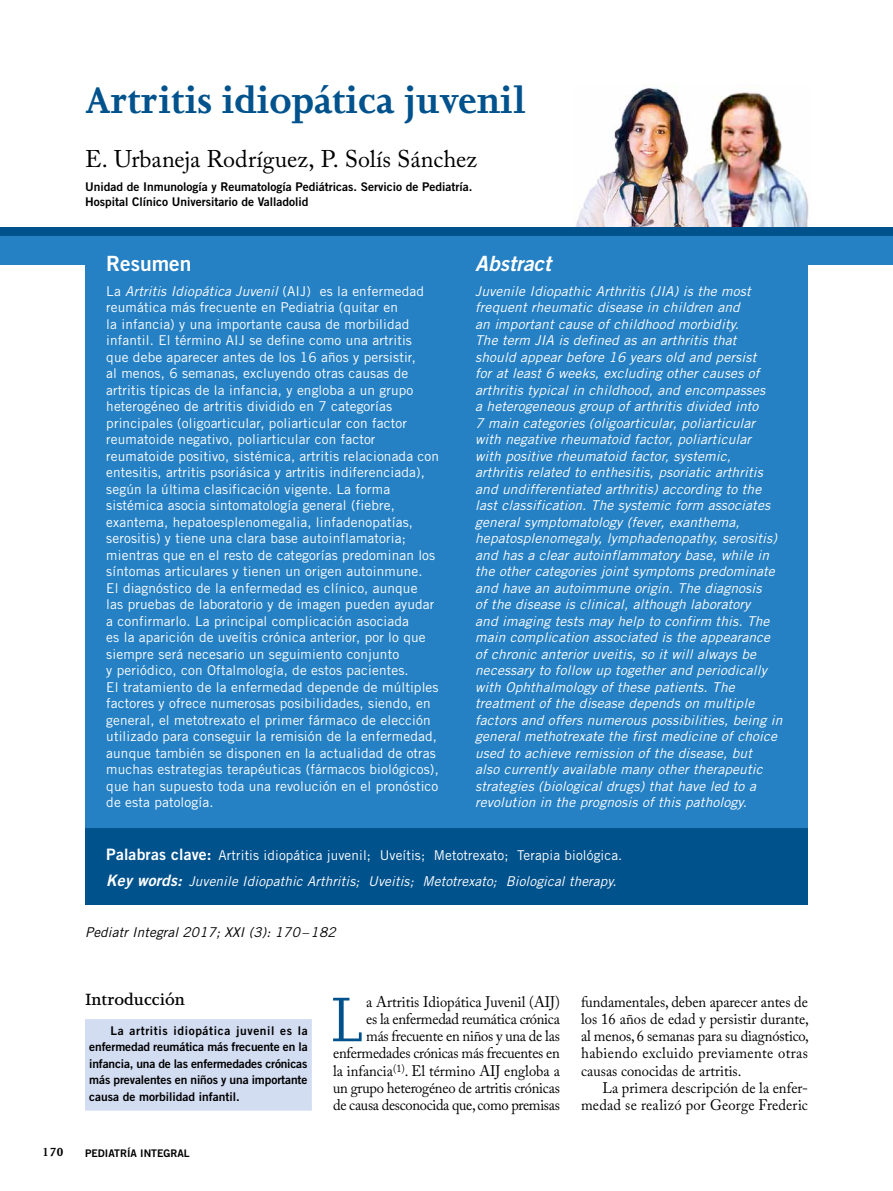
<style>
.page{position:relative;width:893px;height:1191px;background:#fff}
.page>*{position:absolute;margin:0;border:0;box-sizing:border-box;transform-origin:0 0}
.t1{font:72.6px "Joanna MT Std";color:#00528d;scale:.95 1}
.t2{font:700 42px "Joanna MT Std";color:#00528d}
.t3{font:24px "Adobe Caslon Pro";color:#000}
.t4{font:italic 21px "Trade Gothic Bold Two";color:#fff}
.t5{font:21px "Trade Gothic Bold Two";color:#fff}
.t6{font:600 18.75px "Joanna MT Std";color:#000}
.t7{font:15.3px/17.1px "Adobe Caslon Pro";letter-spacing:-.005em;color:#000;text-align:right;scale:.95 1}
.t8{font:italic 13.5px/16.5px "Trade Gothic";letter-spacing:.01em;color:#fff}
.t9{font:13.5px/16.5px "Trade Gothic";letter-spacing:.01em;color:#fff}
.t10{font:italic 13.5px "Trade Gothic";letter-spacing:.01em;color:#000}
.t11{font:700 13.5px "Joanna MT Std";color:#000}
.t12{font:12px/16.5px "Trade Gothic Bold Two";color:#000;text-align:justify}
.t13{font:10.5px "Trade Gothic Bold Two";color:#000}
.s1{font-family:"Trade Gothic Bold Two";font-style:normal;font-size:15.75px}
.s2{font-style:normal}
.s3{font-family:"Trade Gothic Bold Two";font-size:15.75px}
.s4{font-style:italic}
</style>
<div class="page">
<img style="left:575px;top:87px;width:234px;height:140px">
<div style="left:85px;top:1019px;width:227px;height:91px;background:#d3ddf2"></div>
<div style="left:85px;top:235px;width:723px;height:599px;background:#2581c4"></div>
<div style="left:0;top:235px;width:88px;height:30px;background:#2581c4"></div>
<div style="left:772px;top:235px;width:121px;height:30px;background:#2581c4"></div>
<div style="left:0;top:227px;width:893px;height:8px;background:#00528d"></div>
<div style="left:85px;top:828px;width:723px;height:77px;background:#00528d"></div>
<h2 class="t2" style="left:85px;top:77px;width:442px">Artritis idiopática juvenil</h2>
<h3 class="t3" style="left:85px;top:145px;width:393px">E. Urbaneja Rodríguez, P. Solís Sánchez</h3>
<p class="t12" style="left:85px;top:179px;width:389px;line-height:15px">Unidad de Inmunología y Reumatología Pediátricas. Servicio de Pediatría.<br>Hospital Clínico Universitario de Valladolid</p>
<h3 class="t4" style="left:475px;top:250px;width:77px">Abstract</h3>
<p class="t8" style="left:475px;top:282px;width:309px">Juvenile Idiopathic Arthritis (JIA) is the most frequent rheumatic disease in children and<br>an important cause of childhood morbidity.<br>The term JIA is defined as an arthritis that<br>should appear before 16 years old and persist<br>for at least 6 weeks, excluding other causes of arthritis typical in childhood, and encompasses<br>a heterogeneous group of arthritis divided into<br>7 main categories (oligoarticular, poliarticular with negative rheumatoid factor, poliarticular<br>with positive rheumatoid factor, systemic,<br>arthritis related to enthesitis, psoriatic arthritis and undifferentiated arthritis) according to the last classification. The systemic form associates general symptomatology (fever, exanthema, hepatosplenomegaly, lymphadenopathy, serositis) and has a clear autoinflammatory base, while in the other categories joint symptoms predominate and have an autoimmune origin. The diagnosis<br>of the disease is clinical, although laboratory<br>and imaging tests may help to confirm this. The main complication associated is the appearance of chronic anterior uveitis, so it will always be necessary to follow up together and periodically with Ophthalmology of these patients. The treatment of the disease depends on multiple factors and offers numerous possibilities, being in general methotrexate the first medicine of choice used to achieve remission of the disease, but<br>also currently available many other therapeutic strategies (biological drugs) that have led to a revolution in the prognosis of this pathology.</p>
<p class="t8" style="left:106px;top:841px;width:518px;line-height:26.5px"><span class="s1">Palabras clave:</span> <span class="s2">Artritis idiopática juvenil; Uveítis; Metotrexato; Terapia biológica.<br></span><span class="s3">Key words:</span> Juvenile Idiopathic Arthritis; Uveitis; Metotrexato; Biological therapy.</p>
<p class="t10" style="left:85px;top:923px;width:252px">Pediatr Integral 2017; XXI (3): 170–182</p>
<h3 class="t5" style="left:106px;top:250px;width:87px">Resumen</h3>
<p class="t9" style="left:106px;top:282px;width:334px">La <span class="s4">Artritis Idiopática Juvenil</span> (AIJ) es la enfermedad reumática más frecuente en Pediatria (quitar en<br>la infancia) y una importante causa de morbilidad infantil. El término AIJ se define como una artritis<br>que debe aparecer antes de los 16 años y persistir,<br>al menos, 6 semanas, excluyendo otras causas de artritis típicas de la infancia, y engloba a un grupo heterogéneo de artritis dividido en 7 categorías principales (oligoarticular, poliarticular con factor reumatoide negativo, poliarticular con factor reumatoide positivo, sistémica, artritis relacionada con entesitis, artritis psoriásica y artritis indiferenciada), según la última clasificación vigente. La forma sistémica asocia sintomatología general (fiebre, exantema, hepatoesplenomegalia, linfadenopatías, serositis) y tiene una clara base autoinflamatoria; mientras que en el resto de categorías predominan los síntomas articulares y tienen un origen autoinmune.<br>El diagnóstico de la enfermedad es clínico, aunque<br>las pruebas de laboratorio y de imagen pueden ayudar a confirmarlo. La principal complicación asociada<br>es la aparición de uveítis crónica anterior, por lo que siempre será necesario un seguimiento conjunto<br>y periódico, con Oftalmología, de estos pacientes.<br>El tratamiento de la enfermedad depende de múltiples factores y ofrece numerosas posibilidades, siendo, en general, el metotrexato el primer fármaco de elección utilizado para conseguir la remisión de la enfermedad, aunque también se disponen en la actualidad de otras muchas estrategias terapéuticas (fármacos biológicos), que han supuesto toda una revolución en el pronóstico de esta patología.</p>
<h3 class="t6" style="left:85px;top:989px;width:102px">Introducción</h3>
<p class="t12" style="left:89px;top:1022px;width:220px;text-indent:21px">La artritis idiopática juvenil es la enfermedad reumática más frecuente en la infancia, una de las enfermedades crónicas más prevalentes en niños y una importante causa de morbilidad infantil.</p>
<p class="t11" style="left:42px;top:1144px;width:23px">170</p>
<p class="t13" style="left:85px;top:1146px;width:106px">PEDIATRÍA INTEGRAL</p>
<p class="t7" style="left:333px;top:993px;width:240px">a Artritis Idiopática Juvenil (AIJ)<br>es la enfermedad reumática crónica<br>más frecuente en niños y una de las enfermedades crónicas más frecuentes en la infancia<sup>(1)</sup>. El término AIJ engloba a un grupo heterogéneo de artritis crónicas de causa desconocida que, como premisas</p>
<p class="t7" style="left:581px;top:993px;width:241px;text-align:justify">fundamentales, deben aparecer antes de los 16 años de edad y persistir durante, al menos, 6 semanas para su diagnóstico, habiendo excluido previamente otras causas conocidas de artritis.</p>
<h1 class="t1" style="left:331px;top:980px;width:35px">L</h1>
<p class="t7" style="left:581px;top:1079px;width:240px">La primera descripción de la enfer&shy;medad se realizó por George Frederic</p>
</div>
